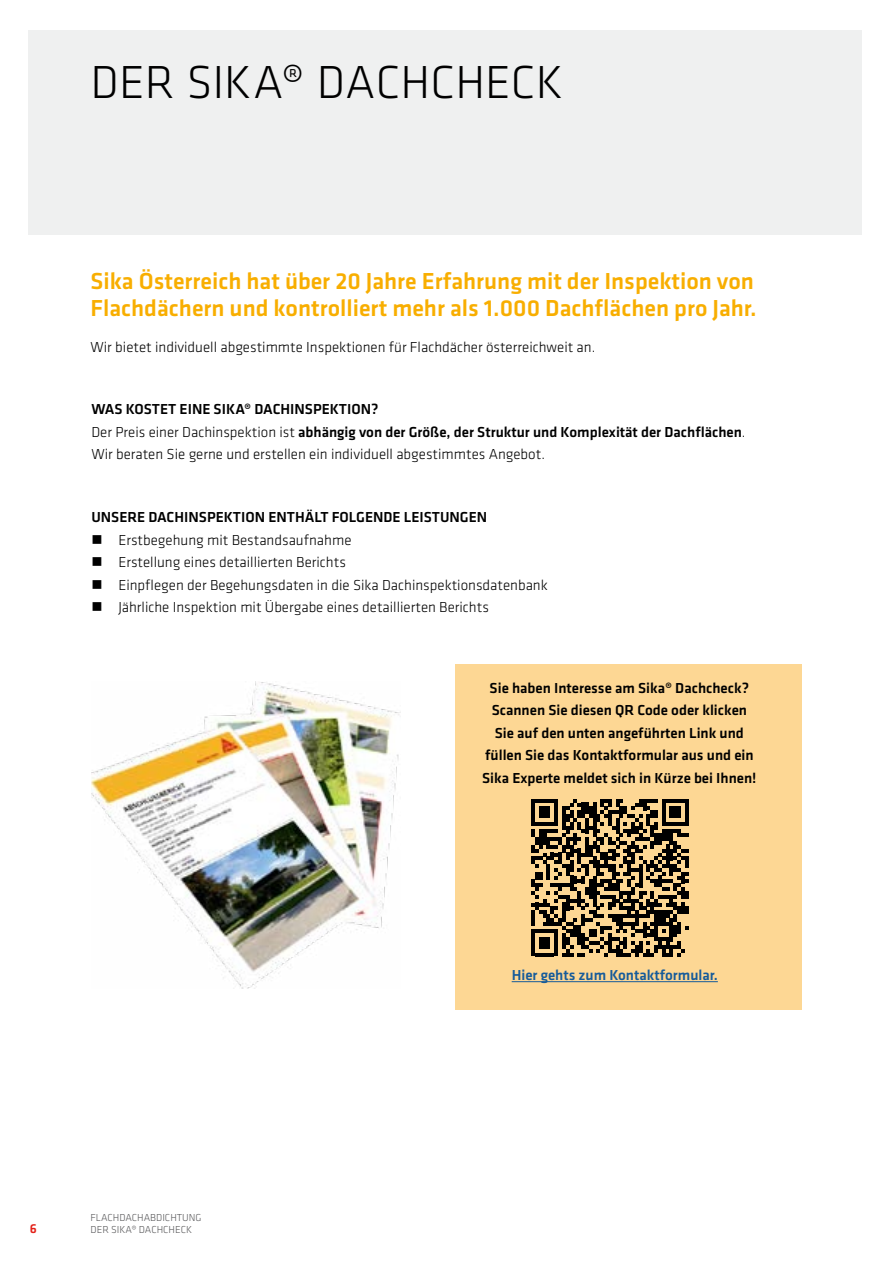
<style>
.page{position:relative;width:893px;height:1263px;background:#fff}
.page>*{position:absolute;margin:0;border:0;box-sizing:border-box;transform-origin:0 0}
.t1{font:300 48px "Klavika";letter-spacing:.005em;color:#000}
.t2{font:500 24px/27px "Klavika";color:#f8ae00}
.t3{font:300 15px/22.5px "Klavika";color:#000}
.t4{font:500 15px/22.5px "Klavika";color:#000;text-align:center}
.t5{font:500 15px "Klavika";color:#165b9a}
.t6{font:500 13.5px "Klavika";color:#e32119}
.t7{font:300 10.5px/12.6px "Klavika";color:#58585a}
.s1{font-weight:500}
</style>
<div class="page">
<div style="left:29px;top:30px;width:833px;height:204px;background:#eceded"></div>
<div style="left:455px;top:664px;width:347px;height:345px;background:#fdd794"></div>
<img style="left:91px;top:681px;width:309px;height:308px">
<svg style="left:531px;top:799px;width:158px;height:157px"></svg>
<hr style="left:512px;top:981px;width:206px;height:1px;background:#165b9a">
<h1 class="t1" style="left:91px;top:56px;width:474px">DER SIKA® DACHCHECK</h1>
<h2 class="t2" style="left:91px;top:268px;width:668px">Sika Österreich hat über 20 Jahre Erfahrung mit der Inspektion von<br>Flachdächern und kontrolliert mehr als 1.000 Dachflächen pro Jahr.</h2>
<p class="t3" style="left:91px;top:336px;width:506px">Wir bietet individuell abgestimmte Inspektionen für Flachdächer österreichweit an.</p>
<p class="t4" style="left:91px;top:398px;width:289px">WAS KOSTET EINE SIKA® DACHINSPEKTION?</p>
<p class="t3" style="left:91px;top:421px;width:656px">Der Preis einer Dachinspektion ist <span class="s1">abhängig von der Größe, der Struktur und Komplexität der Dachflächen</span>.<br>Wir beraten Sie gerne und erstellen ein individuell abgestimmtes Angebot.</p>
<p class="t4" style="left:91px;top:506px;width:397px">UNSERE DACHINSPEKTION ENTHÄLT FOLGENDE LEISTUNGEN</p>
<p class="t3" style="left:118px;top:529px;width:431px">Erstbegehung mit Bestandsaufnahme<br>Erstellung eines detaillierten Berichts<br>Einpflegen der Begehungsdaten in die Sika Dachinspektionsdatenbank Jährliche Inspektion mit Übergabe eines detaillierten Berichts</p>
<p class="t4" style="left:482px;top:677px;width:276px">Sie haben Interesse am Sika® Dachcheck?<br>Scannen Sie diesen QR Code oder klicken Sie auf den unten angeführten Link und füllen Sie das Kontaktformular aus und ein Sika Experte meldet sich in Kürze bei Ihnen!</p>
<p class="t6" style="left:30px;top:1221px;width:9px">6</p>
<p class="t7" style="left:91px;top:1211px;width:113px">FLACHDACHABDICHTUNG<br>DER SIKA® DACHCHECK</p>
<p class="t5" style="left:512px;top:966px;width:208px">Hier gehts zum Kontaktformular.</p>
</div>
